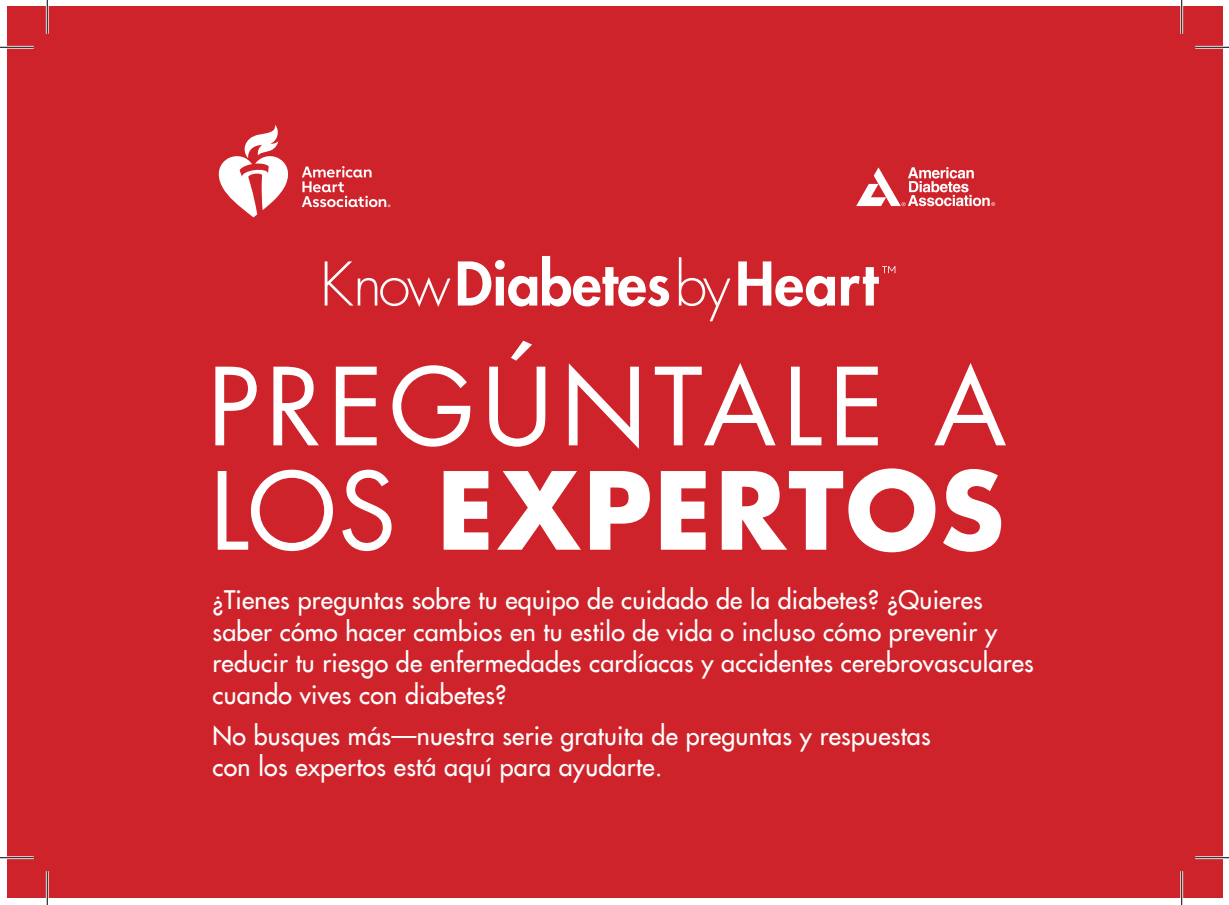
<style>
.page{position:relative;width:1229px;height:905px;background:#fff}
.page>*{position:absolute;margin:0;border:0;box-sizing:border-box;transform-origin:0 0}
.t1{font:104.4px "Futura LT";letter-spacing:.06em;color:#fff}
.t2{font:700 104.4px "Futura LT";letter-spacing:.02em;color:#fff}
.t3{font:24.97px/31.5px "Futura LT";letter-spacing:.01em;color:#fff}
.s1{font-weight:400}
</style>
<div class="page">
<div style="left:7px;top:7px;width:1215px;height:891px;background:#ce232a"></div>
<svg style="left:325px;top:261px;width:125px;height:46px"></svg>
<svg style="left:458px;top:256px;width:211px;height:50px"></svg>
<svg style="left:679px;top:257px;width:51px;height:64px"></svg>
<svg style="left:738px;top:261px;width:97px;height:45px"></svg>
<svg style="left:841px;top:266px;width:54px;height:39px"></svg>
<svg style="left:302px;top:166px;width:88px;height:41px"></svg>
<svg style="left:218px;top:125px;width:71px;height:92px"></svg>
<svg style="left:856px;top:167px;width:139px;height:39px"></svg>
<hr style="left:0;top:46px;width:34px;height:3px;background:#fff">
<hr style="left:1195px;top:46px;width:33px;height:3px;background:#fff">
<hr style="left:0;top:856px;width:34px;height:3px;background:#fff">
<hr style="left:1195px;top:856px;width:33px;height:3px;background:#fff">
<hr style="left:46px;top:0;width:3px;height:34px;background:#fff">
<hr style="left:46px;top:871px;width:3px;height:33px;background:#fff">
<hr style="left:1180px;top:0;width:3px;height:34px;background:#fff">
<hr style="left:1180px;top:871px;width:3px;height:33px;background:#fff">
<hr style="left:0;top:47px;width:34px;height:1px;background:#000">
<hr style="left:1195px;top:47px;width:33px;height:1px;background:#000">
<hr style="left:0;top:857px;width:34px;height:1px;background:#000">
<hr style="left:1195px;top:857px;width:33px;height:1px;background:#000">
<hr style="left:47px;top:0;width:1px;height:34px;background:#000">
<hr style="left:47px;top:871px;width:1px;height:33px;background:#000">
<hr style="left:1181px;top:0;width:1px;height:34px;background:#000">
<hr style="left:1181px;top:871px;width:1px;height:33px;background:#000">
<p class="t1" style="left:207px;top:340px;width:800px">PREGÚNTALE A</p>
<p class="t2" style="left:210px;top:441px;width:796px"><span class="s1">LOS</span> EXPERTOS</p>
<p class="t3" style="left:212px;top:584px;width:823px">¿Tienes preguntas sobre tu equipo de cuidado de la diabetes? ¿Quieres saber cómo hacer cambios en tu estilo de vida o incluso cómo prevenir y reducir tu riesgo de enfermedades cardíacas y accidentes cerebrovasculares cuando vives con diabetes?</p>
<p class="t3" style="left:212px;top:719px;width:719px">No busques más—nuestra serie gratuita de preguntas y respuestas con los expertos está aquí para ayudarte.</p>
</div>
